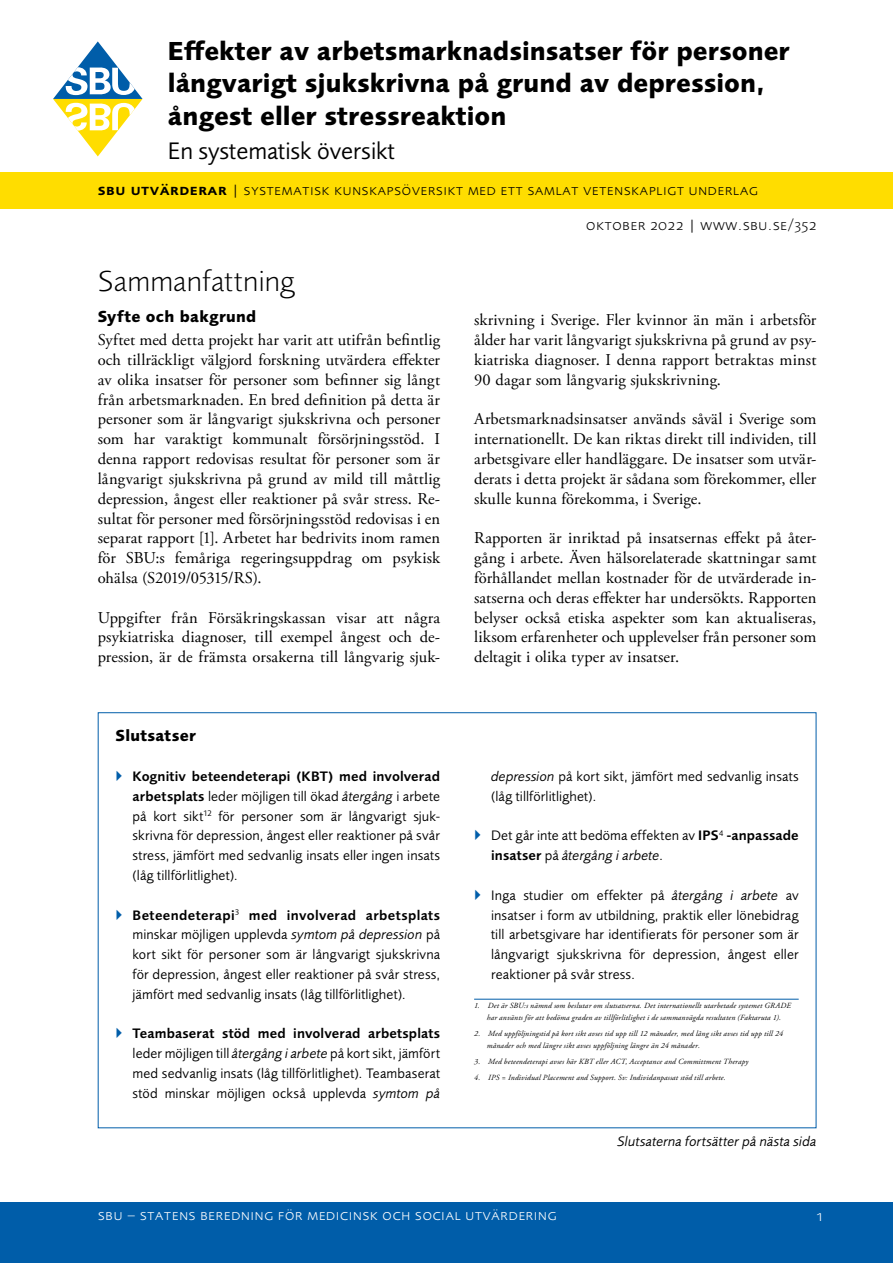
<style>
.page{position:relative;width:893px;height:1263px;background:#fff}
.page>*{position:absolute;margin:0;border:0;box-sizing:border-box;transform-origin:0 0}
.Kapitelrubrik{font:300 30px "Foundry Sans";letter-spacing:.005em;color:#000}
.Rapporttitel{font:700 27px/32.4px "Foundry Sans";color:#000}
.Underrubrik_till_rap{font:24.75px "Foundry Sans";color:#000}
.Brödtext{font:16.5px/19.8px "Adobe Garamond Pro";letter-spacing:.005em;color:#000;text-align:justify}
.Rubrik_1_i_brödtext{font:700 16.5px "Foundry Sans";letter-spacing:.015em;color:#000}
.Slutsatser_rubrik{font:700 16.5px "Foundry Sans";letter-spacing:.02em;color:#000}
.Sidhuvud_svart{font:300 15.45px "Foundry Sans Expert";letter-spacing:.03em;color:#000}
.t1{font:300 15.45px "Foundry Sans Expert";letter-spacing:.03em;color:#fff}
.t2{font:14.25px/19.8px "Foundry Sans";letter-spacing:.01em;color:#000;text-align:justify}
.Faktaruta_text{font:italic 14.25px "Foundry Sans";letter-spacing:.01em;color:#000}
.t3{font:italic 7.8px/12px "Adobe Garamond Pro";letter-spacing:.02em;color:#000;text-align:center}
.s1{font-weight:600}
.s2{font-style:italic}
</style>
<div class="page">
<div style="left:0;top:1202px;width:893px;height:61px;background:#005da9"></div>
<svg style="left:53px;top:41px;width:90px;height:115px"></svg>
<div style="left:0;top:173px;width:893px;height:36px;background:#fd0"></div>
<hr style="left:474px;top:999px;width:325px;height:1px;background:#005da9">
<h1 class="Rapporttitel" style="left:168px;top:35px;width:623px">Effekter av arbetsmarknadsinsatser för personer långvarigt sjukskrivna på grund av depression, ångest eller stressreaktion</h1>
<h2 class="Underrubrik_till_rap" style="left:168px;top:137px;width:228px">En systematisk översikt</h2>
<p class="Sidhuvud_svart" style="left:98px;top:180px;width:662px"><span class="s1">sbu utvärderar</span> | systematisk kunskapsöversikt med ett samlat vetenskapligt underlag</p>
<h3 class="Kapitelrubrik" style="left:98px;top:264px;width:198px">Sammanfattning</h3>
<h4 class="Rubrik_1_i_brödtext" style="left:98px;top:307px;width:160px">Syfte och bakgrund</h4>
<p class="Brödtext" style="left:98px;top:331px;width:344px">Syftet med detta projekt har varit att utifrån befintlig och tillräckligt välgjord forskning utvärdera effekter av olika insatser för personer som befinner sig långt från arbetsmarknaden. En bred definition på detta är personer som är långvarigt sjukskrivna och personer som har varaktigt kommunalt försörjningsstöd. I denna rapport redovisas resultat för personer som är långvarigt sjukskrivna på grund av mild till måttlig depression, ångest eller reaktioner på svår stress. Re&shy;sultat för personer med försörjningsstöd redovisas i en separat rapport [1]. Arbetet har bedrivits inom ramen för SBU:s femåriga regeringsuppdrag om psykisk ohälsa (S2019/05315/RS).</p>
<p class="Brödtext" style="left:98px;top:608px;width:344px">Uppgifter från Försäkringskassan visar att några psykiatriska diagnoser, till exempel ångest och de&shy;pression, är de främsta orsakerna till långvarig sjuk-</p>
<h4 class="Slutsatser_rubrik" style="left:116px;top:726px;width:82px">Slutsatser</h4>
<p class="t2" style="left:133px;top:767px;width:309px"><span class="s1">Kognitiv beteendeterapi (KBT) med involverad arbetsplats</span> leder möjligen till ökad <span class="s2">återgång</span> i arbete på kort sikt<sup>12</sup> för personer som är långvarigt sjuk&shy;skrivna för depression, ångest eller reaktioner på svår stress, jämfört med sedvanlig insats eller ingen insats (låg tillförlitlighet).</p>
<p class="t2" style="left:133px;top:905px;width:309px"><span class="s1">Beteendeterapi</span><sup>3</sup> <span class="s1">med involverad arbetsplats </span>minskar möjligen upplevda <span class="s2">symtom på depression</span> på kort sikt för personer som är långvarigt sjukskrivna för depression, ångest eller reaktioner på svår stress, jämfört med sedvanlig insats (låg tillförlitlighet).</p>
<p class="t2" style="left:133px;top:1024px;width:309px"><span class="s1">Teambaserat stöd med involverad arbetsplats </span>leder möjligen till <span class="s2">återgång i arbete</span> på kort sikt, jämfört med sedvanlig insats (låg tillförlitlighet). Teambaserat stöd minskar möjligen också upplevda <span class="s2">symtom på</span></p>
<p class="Sidhuvud_svart" style="left:586px;top:216px;width:232px">oktober 2022 | www.sbu.se/352</p>
<p class="Brödtext" style="left:474px;top:311px;width:344px">skrivning i Sverige. Fler kvinnor än män i arbetsför ålder har varit långvarigt sjukskrivna på grund av psy&shy;kiatriska diagnoser. I denna rapport betraktas minst 90 dagar som långvarig sjukskrivning.</p>
<p class="Brödtext" style="left:474px;top:410px;width:344px">Arbetsmarknadsinsatser används såväl i Sverige som internationellt. De kan riktas direkt till individen, till arbetsgivare eller handläggare. De insatser som utvär&shy;derats i detta projekt är sådana som förekommer, eller skulle kunna förekomma, i Sverige.</p>
<p class="Brödtext" style="left:474px;top:529px;width:344px">Rapporten är inriktad på insatsernas effekt på åter&shy;gång i arbete. Även hälsorelaterade skattningar samt förhållandet mellan kostnader för de utvärderade in&shy;satserna och deras effekter har undersökts. Rapporten belyser också etiska aspekter som kan aktualiseras, liksom erfarenheter och upplevelser från personer som deltagit i olika typer av insatser.</p>
<p class="t2" style="left:491px;top:767px;width:309px"><span class="s2">depression</span> på kort sikt, jämfört med sedvanlig insats (låg tillförlitlighet).</p>
<p class="t2" style="left:491px;top:826px;width:309px">Det går inte att bedöma effekten av <span class="s1">IPS</span><sup>4</sup> <span class="s1">-anpassade insatser</span> på <span class="s2">återgång i arbete</span>.</p>
<p class="t2" style="left:491px;top:885px;width:309px">Inga studier om effekter på <span class="s2">återgång i arbete</span> av insatser i form av utbildning, praktik eller lönebidrag till arbetsgivare har identifierats för personer som är långvarigt sjukskrivna för depression, ångest eller reaktioner på svår stress.</p>
<p class="t3" style="left:474px;top:999px;width:318px">1. Det är SBU:s nämnd som beslutar om slutsatserna. Det internationellt utarbetade systemet GRADE har använts för att bedöma graden av tillförlitlighet i de sammanvägda resultaten (Faktaruta 1).</p>
<p class="t3" style="left:487px;top:1028px;width:298px;text-align:left;text-indent:-13px">2. Med uppföljningstid på kort sikt avses tid upp till 12 månader, med lång sikt avses tid upp till 24 månader och med längre sikt avses uppföljning längre än 24 månader.</p>
<p class="t3" style="left:474px;top:1056px;width:276px">3. Med beteendeterapi avses här KBT eller ACT, Acceptance and Committment Therapy</p>
<p class="t3" style="left:474px;top:1072px;width:253px">4. IPS = Individual Placement and Support. Sv: Individanpassat stöd till arbete.</p>
<p class="Faktaruta_text" style="left:617px;top:1133px;width:200px">Slutsaterna fortsätter på nästa sida</p>
<p class="t1" style="left:98px;top:1206px;width:460px">sbu – statens beredning för medicinsk och social utvärdering</p>
<p class="t1" style="left:816px;top:1206px;width:7px">1</p>
</div>
